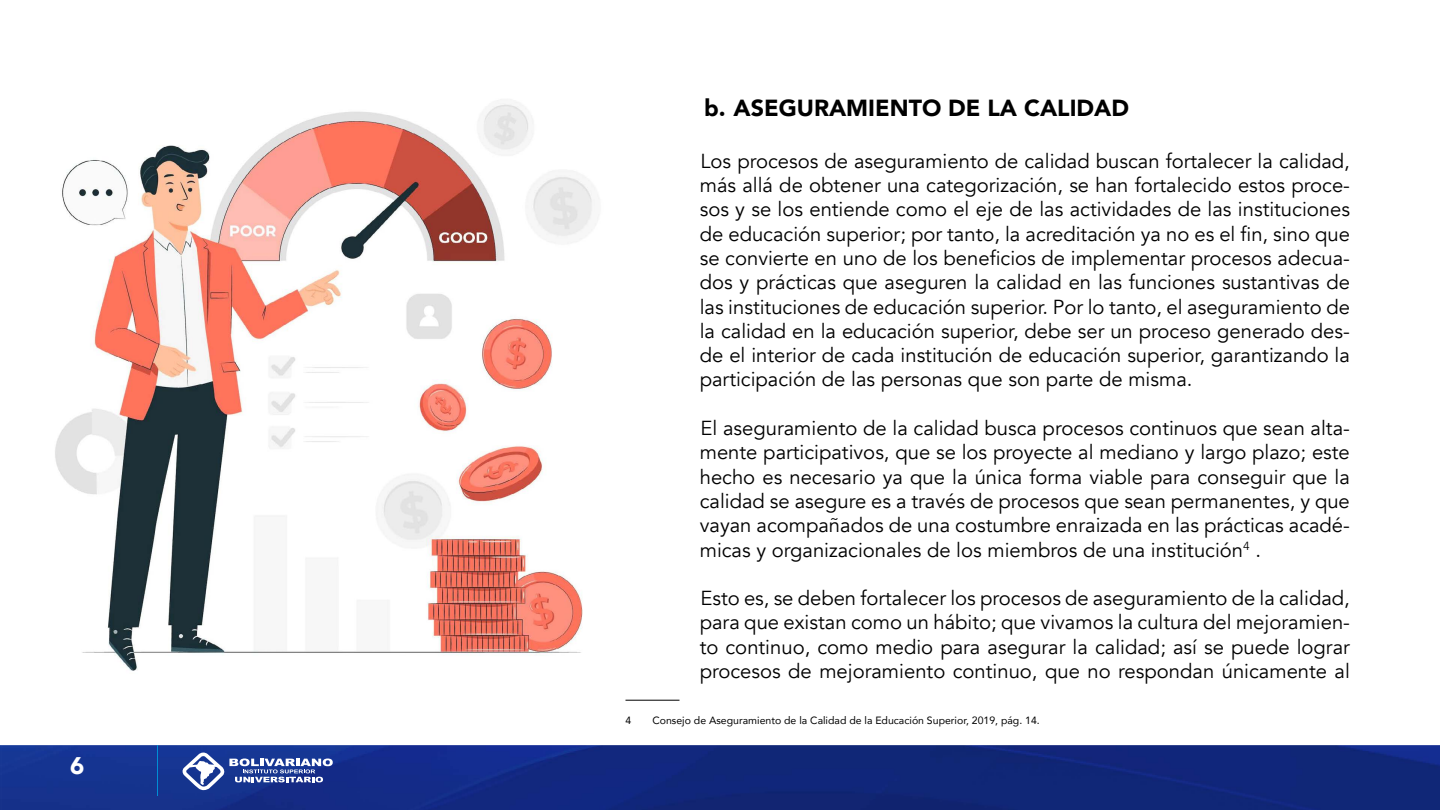
<style>
.page{position:relative;width:1440px;height:810px;background:#fff}
.page>*{position:absolute;margin:0;border:0;box-sizing:border-box;transform-origin:0 0}
.t1{font:900 24px "Avenir";color:#fff}
.t2{font:900 23.25px "Avenir";color:#000}
.t3{font:20.25px/24.3px "Avenir";color:#000;text-align:justify}
.t4{font:10.5px "Avenir";color:#000}
</style>
<div class="page">
<img style="left:0;top:745px;width:1440px;height:65px">
<svg style="left:181px;top:753px;width:152px;height:37px"></svg>
<hr style="left:157px;top:745px;width:1px;height:51px;background:#008ed5">
<img style="left:55px;top:100px;width:544px;height:571px">
<hr style="left:625px;top:700px;width:54px;height:1px;background:#000">
<p class="t1" style="left:70px;top:745px;width:16px">6</p>
<p class="t2" style="left:704px;top:87px;width:426px">b. ASEGURAMIENTO DE LA CALIDAD</p>
<p class="t3" style="left:700px;top:149px;width:652px">Los procesos de aseguramiento de calidad buscan fortalecer la calidad, más allá de obtener una categorización, se han fortalecido estos proce&shy;sos y se los entiende como el eje de las actividades de las instituciones de educación superior; por tanto, la acreditación ya no es el fin, sino que se convierte en uno de los beneficios de implementar procesos adecua&shy;dos y prácticas que aseguren la calidad en las funciones sustantivas de las instituciones de educación superior. Por lo tanto, el aseguramiento de la calidad en la educación superior, debe ser un proceso generado des&shy;de el interior de cada institución de educación superior, garantizando la participación de las personas que son parte de misma.</p>
<p class="t3" style="left:700px;top:416px;width:652px">El aseguramiento de la calidad busca procesos continuos que sean alta&shy;mente participativos, que se los proyecte al mediano y largo plazo; este hecho es necesario ya que la única forma viable para conseguir que la calidad se asegure es a través de procesos que sean permanentes, y que vayan acompañados de una costumbre enraizada en las prácticas acadé&shy;micas y organizacionales de los miembros de una institución<sup>4</sup> .</p>
<p class="t3" style="left:700px;top:586px;width:652px">Esto es, se deben fortalecer los procesos de aseguramiento de la calidad, para que existan como un hábito; que vivamos la cultura del mejoramien&shy;to continuo, como medio para asegurar la calidad; así se puede lograr procesos de mejoramiento continuo, que no respondan únicamente al</p>
<p class="t4" style="left:625px;top:712px;width:7px">4</p>
<p class="t4" style="left:652px;top:712px;width:389px">Consejo de Aseguramiento de la Calidad de la Educación Superior, 2019, pág. 14.</p>
</div>
